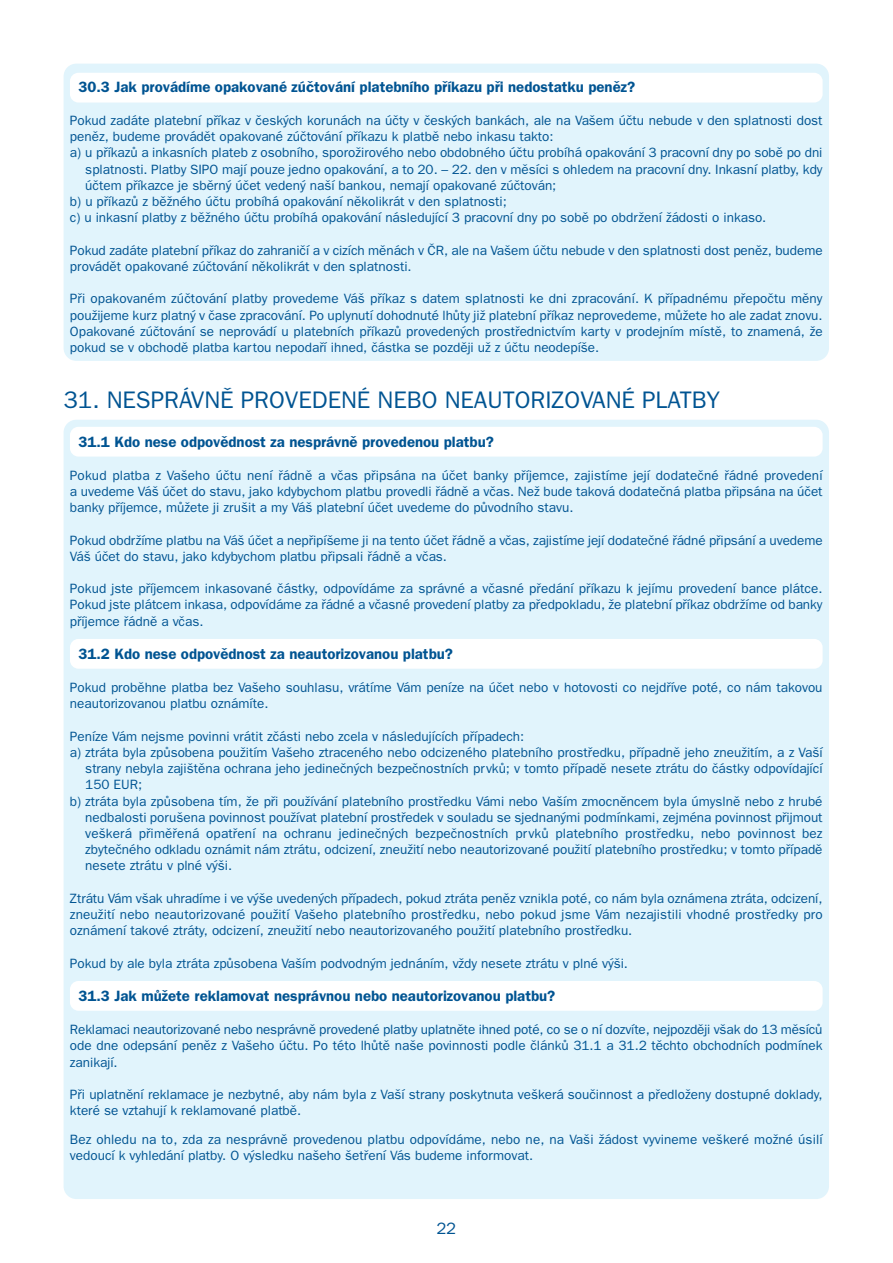
<style>
.page{position:relative;width:893px;height:1263px;background:#fff}
.page>*{position:absolute;margin:0;border:0;box-sizing:border-box;transform-origin:0 0}
.t1{font:24px "Franklin Gothic CE";color:#005492}
.t2{font:16.5px "Franklin Gothic CE";color:#005492}
.t3{font:600 15px "Franklin Gothic CE";color:#005492}
.t4{font:13.5px/16.2px "Franklin Gothic CE";color:#005492}
</style>
<div class="page">
<div style="left:64px;top:420px;width:765px;height:779px;background:#e1f4fc;border-radius:13px"></div>
<div style="left:64px;top:64px;width:765px;height:297px;background:#e1f4fc;border-radius:13px"></div>
<div style="left:70px;top:639px;width:753px;height:30px;background:#fff;border-radius:9px"></div>
<div style="left:70px;top:981px;width:753px;height:30px;background:#fff;border-radius:9px"></div>
<div style="left:70px;top:427px;width:753px;height:30px;background:#fff;border-radius:9px"></div>
<div style="left:70px;top:73px;width:753px;height:30px;background:#fff;border-radius:9px"></div>
<p class="t3" style="left:78px;top:82px;width:558px">30.3 Jak provádíme opakované zúčtování platebního příkazu při nedostatku peněz?</p>
<p class="t4" style="left:70px;top:114px;width:754px">Pokud zadáte platební příkaz v českých korunách na účty v českých bankách, ale na Vašem účtu nebude v den splatnosti dost</p>
<p class="t4" style="left:70px;top:130px;width:485px">peněz, budeme provádět opakované zúčtování příkazu k platbě nebo inkasu takto:</p>
<p class="t4" style="left:70px;top:146px;width:754px">a) u příkazů a inkasních plateb z osobního, sporožirového nebo obdobného účtu probíhá opakování 3 pracovní dny po sobě po dni</p>
<p class="t4" style="left:85px;top:162px;width:739px">splatnosti. Platby SIPO mají pouze jedno opakování, a to 20. – 22. den v měsíci s ohledem na pracovní dny. Inkasní platby, kdy</p>
<p class="t4" style="left:85px;top:178px;width:472px">účtem příkazce je sběrný účet vedený naší bankou, nemají opakované zúčtován;</p>
<p class="t4" style="left:70px;top:195px;width:438px">b) u příkazů z běžného účtu probíhá opakování několikrát v den splatnosti;</p>
<p class="t4" style="left:70px;top:211px;width:698px">c) u inkasní platby z běžného účtu probíhá opakování následující 3 pracovní dny po sobě po obdržení žádosti o inkaso.</p>
<p class="t4" style="left:70px;top:243px;width:754px">Pokud zadáte platební příkaz do zahraničí a v cizích měnách v ČR, ale na Vašem účtu nebude v den splatnosti dost peněz, budeme provádět opakované zúčtování několikrát v den splatnosti.</p>
<p class="t4" style="left:70px;top:292px;width:754px;text-align:justify">Při opakovaném zúčtování platby provedeme Váš příkaz s datem splatnosti ke dni zpracování. K případnému přepočtu měny použijeme kurz platný v čase zpracování. Po uplynutí dohodnuté lhůty již platební příkaz neprovedeme, můžete ho ale zadat znovu.<br>Opakované zúčtování se neprovádí u platebních příkazů provedených prostřednictvím karty v prodejním místě, to znamená, že pokud se v obchodě platba kartou nepodaří ihned, částka se později už z účtu neodepíše.</p>
<h1 class="t1" style="left:64px;top:391px;width:658px">31. NESPRÁVNĚ PROVEDENÉ NEBO NEAUTORIZOVANÉ PLATBY</h1>
<p class="t3" style="left:78px;top:436px;width:417px">31.1 Kdo nese odpovědnost za nesprávně provedenou platbu?</p>
<p class="t4" style="left:70px;top:468px;width:754px;text-align:justify">Pokud platba z Vašeho účtu není řádně a včas připsána na účet banky příjemce, zajistíme její dodatečné řádné provedení a uvedeme Váš účet do stavu, jako kdybychom platbu provedli řádně a včas. Než bude taková dodatečná platba připsána na účet banky příjemce, můžete ji zrušit a my Váš platební účet uvedeme do původního stavu.</p>
<p class="t4" style="left:70px;top:533px;width:754px">Pokud obdržíme platbu na Váš účet a nepřipíšeme ji na tento účet řádně a včas, zajistíme její dodatečné řádné připsání a uvedeme<br>Váš účet do stavu, jako kdybychom platbu připsali řádně a včas.</p>
<p class="t4" style="left:70px;top:582px;width:754px;text-align:justify">Pokud jste příjemcem inkasované částky, odpovídáme za správné a včasné předání příkazu k jejímu provedení bance plátce.<br>Pokud jste plátcem inkasa, odpovídáme za řádné a včasné provedení platby za předpokladu, že platební příkaz obdržíme od banky příjemce řádně a včas.</p>
<p class="t3" style="left:78px;top:649px;width:376px">31.2 Kdo nese odpovědnost za neautorizovanou platbu?</p>
<p class="t4" style="left:70px;top:681px;width:754px">Pokud proběhne platba bez Vašeho souhlasu, vrátíme Vám peníze na účet nebo v hotovosti co nejdříve poté, co nám takovou neautorizovanou platbu oznámíte.</p>
<p class="t4" style="left:70px;top:729px;width:456px">Peníze Vám nejsme povinni vrátit zčásti nebo zcela v následujících případech:</p>
<p class="t4" style="left:70px;top:745px;width:754px">a) ztráta byla způsobena použitím Vašeho ztraceného nebo odcizeného platebního prostředku, případně jeho zneužitím, a z Vaší</p>
<p class="t4" style="left:85px;top:762px;width:739px">strany nebyla zajištěna ochrana jeho jedinečných bezpečnostních prvků; v tomto případě nesete ztrátu do částky odpovídající</p>
<p class="t4" style="left:85px;top:778px;width:58px">150 EUR;</p>
<p class="t4" style="left:70px;top:794px;width:754px">b) ztráta byla způsobena tím, že při používání platebního prostředku Vámi nebo Vaším zmocněncem byla úmyslně nebo z hrubé</p>
<p class="t4" style="left:85px;top:810px;width:739px">nedbalosti porušena povinnost používat platební prostředek v souladu se sjednanými podmínkami, zejména povinnost přijmout</p>
<p class="t4" style="left:85px;top:826px;width:739px">veškerá přiměřená opatření na ochranu jedinečných bezpečnostních prvků platebního prostředku, nebo povinnost bez</p>
<p class="t4" style="left:85px;top:843px;width:739px">zbytečného odkladu oznámit nám ztrátu, odcizení, zneužití nebo neautorizované použití platebního prostředku; v tomto případě</p>
<p class="t4" style="left:85px;top:859px;width:148px">nesete ztrátu v plné výši.</p>
<p class="t4" style="left:70px;top:891px;width:754px;text-align:justify">Ztrátu Vám však uhradíme i ve výše uvedených případech, pokud ztráta peněz vznikla poté, co nám byla oznámena ztráta, odcizení, zneužití nebo neautorizované použití Vašeho platebního prostředku, nebo pokud jsme Vám nezajistili vhodné prostředky pro oznámení takové ztráty, odcizení, zneužití nebo neautorizovaného použití platebního prostředku.</p>
<p class="t4" style="left:70px;top:956px;width:559px">Pokud by ale byla ztráta způsobena Vaším podvodným jednáním, vždy nesete ztrátu v plné výši.</p>
<p class="t3" style="left:78px;top:991px;width:478px">31.3 Jak můžete reklamovat nesprávnou nebo neautorizovanou platbu?</p>
<p class="t4" style="left:70px;top:1023px;width:754px;text-align:justify">Reklamaci neautorizované nebo nesprávně provedené platby uplatněte ihned poté, co se o ní dozvíte, nejpozději však do 13 měsíců ode dne odepsání peněz z Vašeho účtu. Po této lhůtě naše povinnosti podle článků 31.1 a 31.2 těchto obchodních podmínek zanikají.</p>
<p class="t4" style="left:70px;top:1087px;width:754px">Při uplatnění reklamace je nezbytné, aby nám byla z Vaší strany poskytnuta veškerá součinnost a předloženy dostupné doklady, které se vztahují k reklamované platbě.</p>
<p class="t4" style="left:70px;top:1132px;width:754px">Bez ohledu na to, zda za nesprávně provedenou platbu odpovídáme, nebo ne, na Vaši žádost vyvineme veškeré možné úsilí vedoucí k vyhledání platby. O výsledku našeho šetření Vás budeme informovat.</p>
<p class="t2" style="left:436px;top:1222px;width:21px">22</p>
</div>
